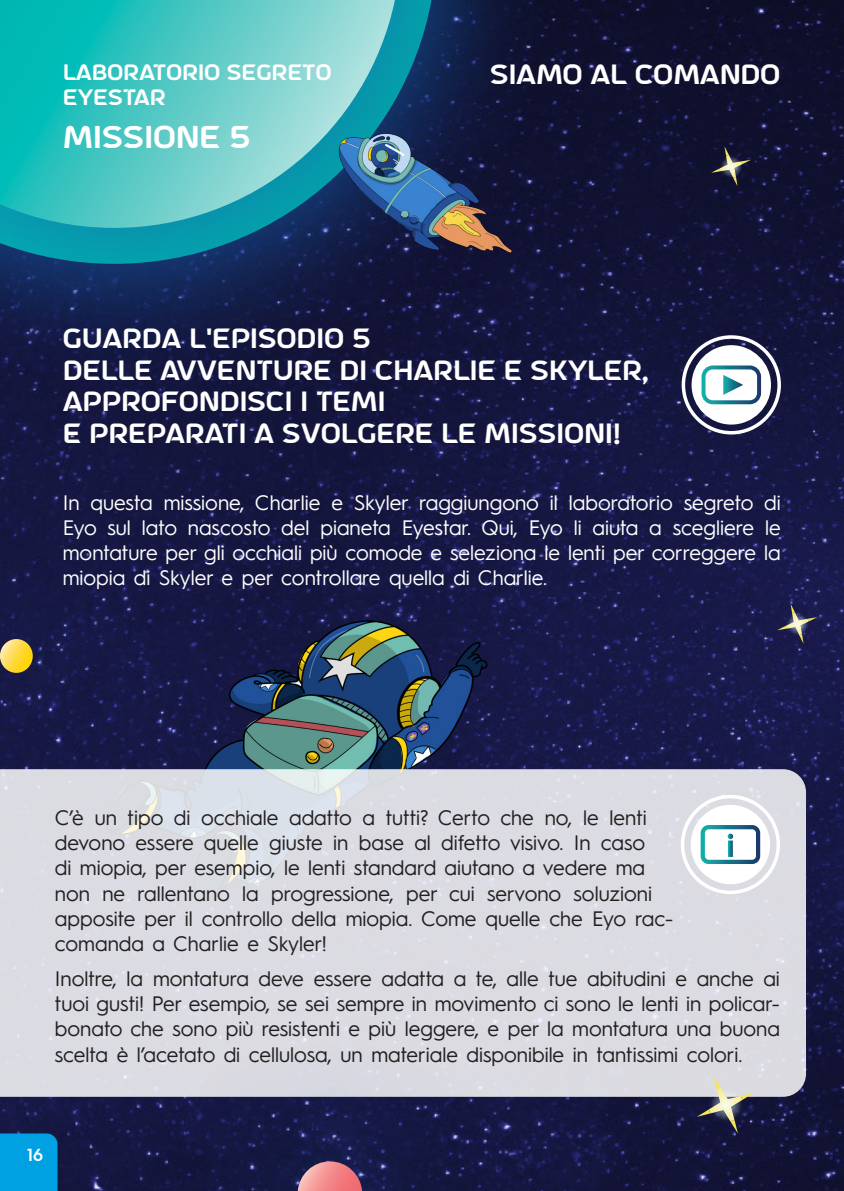
<style>
.page{position:relative;width:844px;height:1191px;background:#fff}
.page>*{position:absolute;margin:0;border:0;box-sizing:border-box;transform-origin:0 0}
.t1{font:29.75px "a Astro Space";color:#fff}
.t2{font:26.25px/31.5px "a Astro Space";color:#fff}
.t3{font:21px/25.2px "Hurme Geometric Sans 1";color:#231f20}
.t4{font:21px/25.2px "Hurme Geometric Sans 1";color:#fff;text-align:justify}
.t5{font:21px "a Astro Space";color:#fff}
.t6{font:600 17.5px "Hurme Geometric Sans 1";color:#fff}
</style>
<div class="page">
<img style="left:0;top:0;width:843px;height:1191px">
<div style="left:0;top:1133px;width:57px;height:58px;background:#00a1e3"></div>
<img style="left:83px;top:448px;width:419px;height:321px">
<div style="left:0;top:0;width:572px;height:400px;background:#185aaa;opacity:.75"></div>
<div style="left:0;top:0;width:536px;height:364px;background:#185aaa;opacity:.75"></div>
<svg style="left:0;top:0;width:395px;height:228px;background:#49c2c1"></svg>
<svg style="left:710px;top:146px;width:40px;height:40px;background:#353644"></svg>
<svg style="left:776px;top:604px;width:40px;height:39px;background:#3e3e5d"></svg>
<img style="left:330px;top:118px;width:186px;height:146px">
<div style="left:0;top:514px;width:158px;height:284px;background:#185aaa;opacity:.75"></div>
<svg style="left:0;top:639px;width:33px;height:34px"></svg>
<div style="left:0;top:769px;width:805px;height:327px;background:#dbdbe2"></div>
<div style="left:168px;top:1032px;width:323px;height:159px;background:#185aaa;opacity:.75"></div>
<svg style="left:298px;top:1161px;width:64px;height:30px;background:#bf7480"></svg>
<svg style="left:696px;top:1075px;width:58px;height:58px;background:#7f7f88"></svg>
<div style="left:681px;top:335px;width:99px;height:99px;border:4px solid #fff;border-radius:50%"></div>
<div style="left:691px;top:345px;width:79px;height:79px;background:#fff;border-radius:50%"></div>
<div style="left:701px;top:365px;width:59px;height:39px;border:4px solid #fff;border-radius:9px"></div>
<svg style="left:723px;top:375px;width:20px;height:20px"></svg>
<div style="left:680px;top:795px;width:99px;height:99px;border:4px solid #fff;border-radius:50%"></div>
<div style="left:690px;top:805px;width:80px;height:79px;background:#fff;border-radius:50%"></div>
<div style="left:700px;top:825px;width:60px;height:39px;border:4px solid #fff;border-radius:6px"></div>
<svg style="left:727px;top:833px;width:6px;height:24px"></svg>
<p class="t5" style="left:63px;top:63px;width:270px">LABORATORIO SEGRETO</p>
<p class="t2" style="left:490px;top:60px;width:292px">SIAMO AL COMANDO</p>
<p class="t5" style="left:63px;top:89px;width:104px">EYESTAR</p>
<p class="t1" style="left:63px;top:125px;width:189px">MISSIONE 5</p>
<p class="t2" style="left:63px;top:324px;width:587px">GUARDA L'EPISODIO 5<br>DELLE AVVENTURE DI CHARLIE E SKYLER,<br>APPROFONDISCI I TEMI<br>E PREPARATI A SVOLGERE LE MISSIONI!</p>
<p class="t4" style="left:63px;top:488px;width:719px">In questa missione, Charlie e Skyler raggiungono il laboratorio segreto di Eyo sul lato nascosto del pianeta Eyestar. Qui, Eyo li aiuta a scegliere le montature per gli occhiali più comode e seleziona le lenti per correggere la miopia di Skyler e per controllare quella di Charlie.</p>
<p class="t3" style="left:55px;top:803px;width:619px">C’è un tipo di occhiale adatto a tutti? Certo che no, le lenti devono essere quelle giuste in base al difetto visivo. In caso<br>di miopia, per esempio, le lenti standard aiutano a vedere ma non ne rallentano la progressione, per cui servono soluzioni apposite per il controllo della miopia. Come quelle che Eyo rac&shy;comanda a Charlie e Skyler!</p>
<p class="t3" style="left:55px;top:964px;width:726px;text-align:justify">Inoltre, la montatura deve essere adatta a te, alle tue abitudini e anche ai tuoi gusti! Per esempio, se sei sempre in movimento ci sono le lenti in policar&shy;bonato che sono più resistenti e più leggere, e per la montatura una buona scelta è l’acetato di cellulosa, un materiale disponibile in tantissimi colori.</p>
<p class="t6" style="left:27px;top:1143px;width:17px">16</p>
</div>
